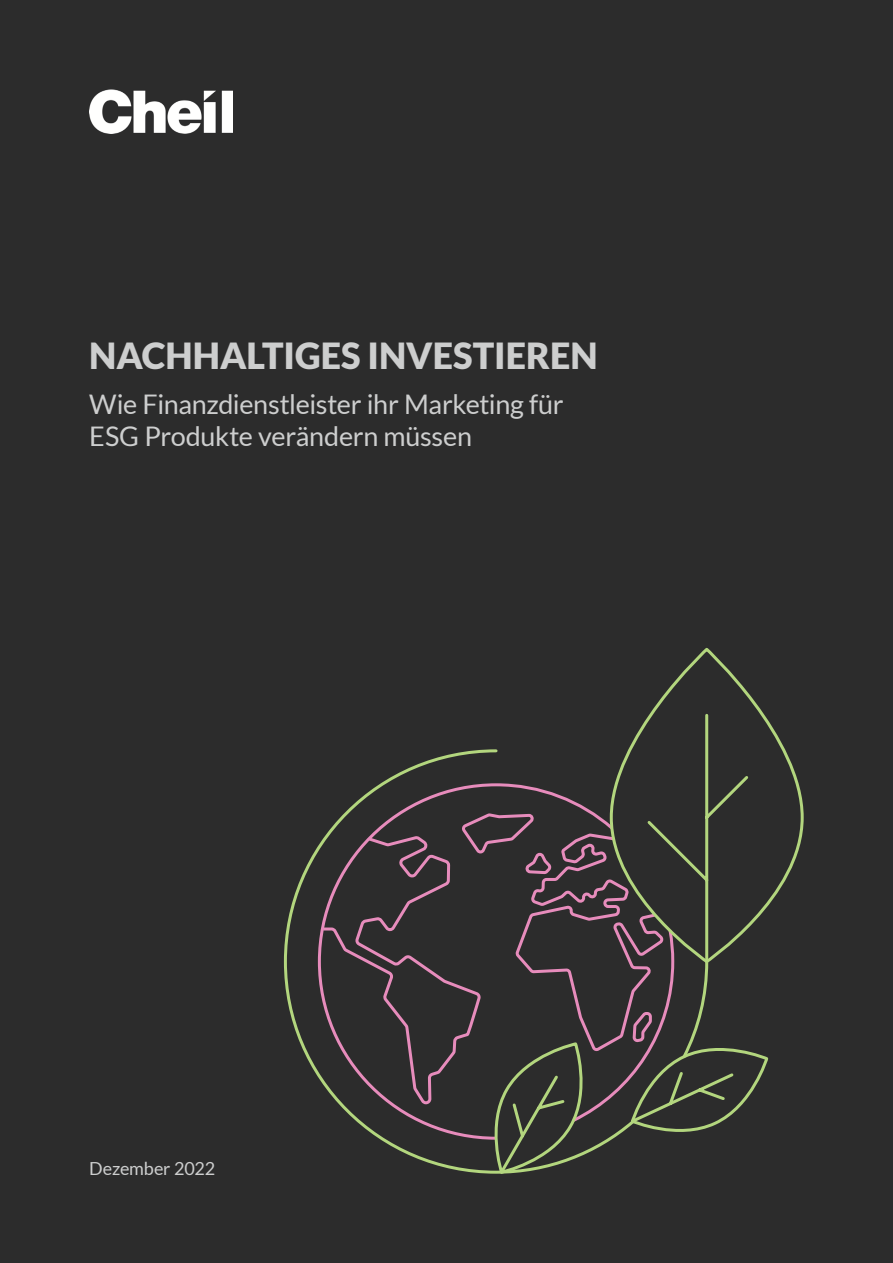
<style>
.page{position:relative;width:893px;height:1263px;background:#2c2c2c}
.page>*{position:absolute;margin:0;border:0;box-sizing:border-box;transform-origin:0 0}
.t1{font:900 36px "Lato";color:#cdcece}
.t2{font:27px/32.4px "Lato";letter-spacing:-.015em;color:#cdcece}
.t3{font:18px "Lato";letter-spacing:-.01em;color:#cdcece}
</style>
<div class="page">
<img style="left:89px;top:89px;width:144px;height:44px">
<svg style="left:283px;top:843px;width:426px;height:237px"></svg>
<svg style="left:666px;top:1035px;width:103px;height:97px"></svg>
<svg style="left:320px;top:749px;width:346px;height:425px"></svg>
<svg style="left:608px;top:649px;width:196px;height:315px"></svg>
<h1 class="t1" style="left:89px;top:335px;width:510px">NACHHALTIGES INVESTIEREN</h1>
<p class="t2" style="left:89px;top:388px;width:476px">Wie Finanzdienstleister ihr Marketing für<br>ESG Produkte verändern müssen</p>
<p class="t3" style="left:89px;top:1158px;width:128px">Dezember 2022</p>
</div>
